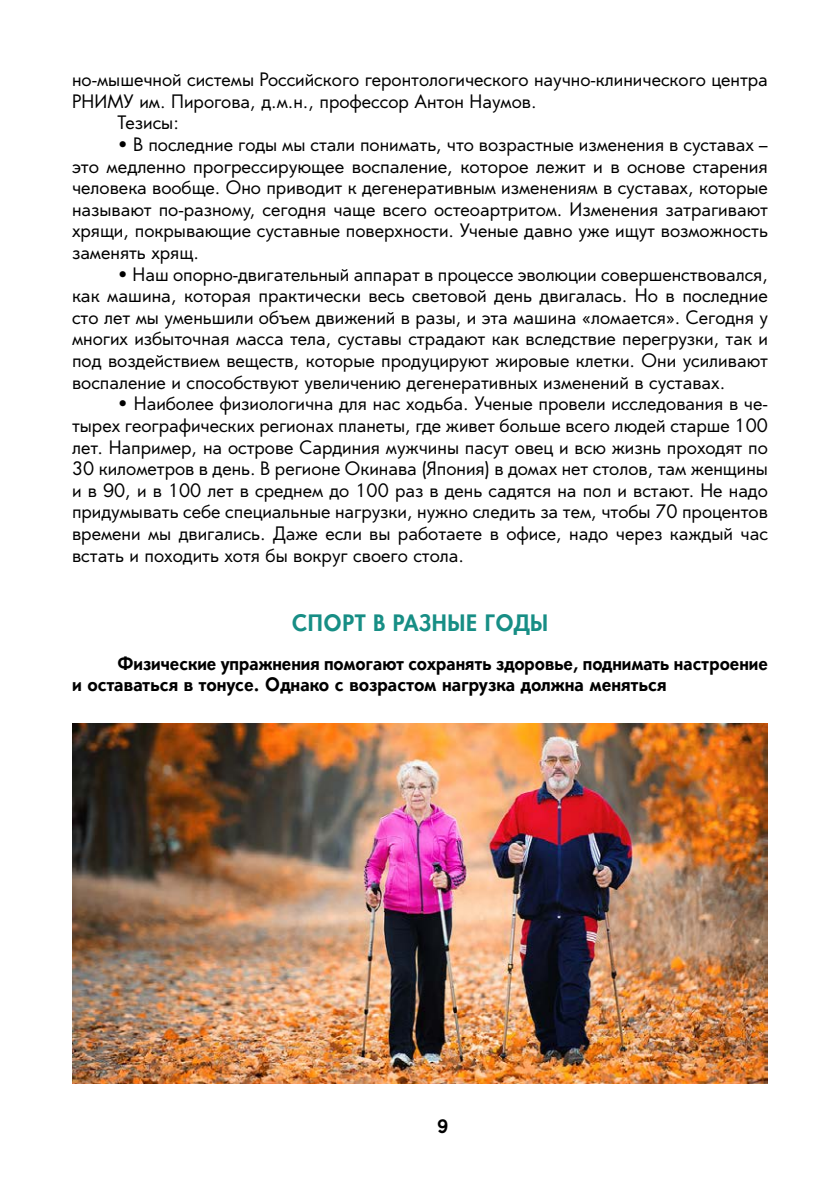
<style>
.page{position:relative;width:840px;height:1191px;background:#fff}
.page>*{position:absolute;margin:0;border:0;box-sizing:border-box;transform-origin:0 0}
.t1{font:700 22px "Orenburg C";color:#178e85}
.t2{font:18px/21.6px "Orenburg C";color:#000;text-align:justify}
.t3{font:700 18px/21.6px "Orenburg C";color:#000}
</style>
<div class="page">
<img style="left:72px;top:723px;width:695px;height:360px">
<p class="t2" style="left:72px;top:69px;width:697px">но-мышечной системы Российского геронтологического научно-клинического центра</p>
<p class="t2" style="left:72px;top:91px;width:466px">РНИМУ им. Пирогова, д.м.н., профессор Антон Наумов.</p>
<p class="t2" style="left:117px;top:112px;width:63px">Тезисы:</p>
<p class="t2" style="left:72px;top:134px;width:697px;text-indent:45px">• В последние годы мы стали понимать, что возрастные изменения в суставах – это медленно прогрессирующее воспаление, которое лежит и в основе старения человека вообще. Оно приводит к дегенеративным изменениям в суставах, которые называют по-разному, сегодня чаще всего остеоартритом. Изменения затрагивают хрящи, покрывающие суставные поверхности. Ученые давно уже ищут возможность заменять хрящ.</p>
<p class="t2" style="left:72px;top:263px;width:697px;text-indent:45px">• Наш опорно-двигательный аппарат в процессе эволюции совершенствовался, как машина, которая практически весь световой день двигалась. Но в последние сто лет мы уменьшили объем движений в разы, и эта машина «ломается». Сегодня у многих избыточная масса тела, суставы страдают как вследствие перегрузки, так и под воздействием веществ, которые продуцируют жировые клетки. Они усиливают воспаление и способствуют увеличению дегенеративных изменений в суставах.</p>
<p class="t2" style="left:72px;top:393px;width:697px;text-indent:45px">• Наиболее физиологична для нас ходьба. Ученые провели исследования в че&shy;тырех географических регионах планеты, где живет больше всего людей старше 100 лет. Например, на острове Сардиния мужчины пасут овец и всю жизнь проходят по 30 километров в день. В регионе Окинава (Япония) в домах нет столов, там женщины и в 90, и в 100 лет в среднем до 100 раз в день садятся на пол и встают. Не надо придумывать себе специальные нагрузки, нужно следить за тем, чтобы 70 процентов времени мы двигались. Даже если вы работаете в офисе, надо через каждый час встать и походить хотя бы вокруг своего стола.</p>
<p class="t1" style="left:291px;top:609px;width:258px">СПОРТ В РАЗНЫЕ ГОДЫ</p>
<p class="t3" style="left:72px;top:652px;width:697px;text-indent:45px">Физические упражнения помогают сохранять здоровье, поднимать настроение и оставаться в тонусе. Однако с возрастом нагрузка должна меняться</p>
<p class="t3" style="left:437px;top:1115px;width:13px">9</p>
</div>
